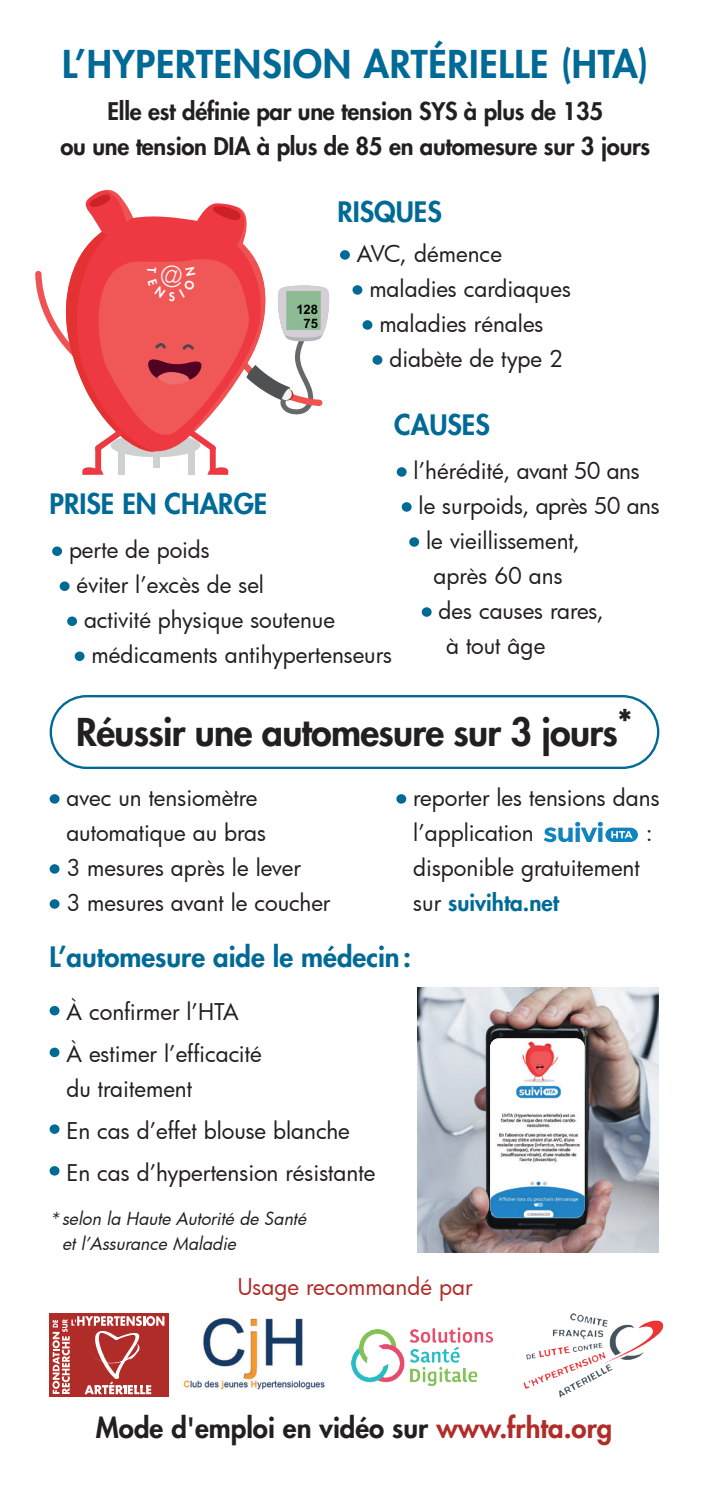
<style>
.page{position:relative;width:709px;height:1489px;background:#fff}
.page>*{position:absolute;margin:0;border:0;box-sizing:border-box;transform-origin:0 0}
.t1{font:800 37.5px "Futura";letter-spacing:-.02em;color:#231f20}
.t2{font:800 37.5px "Futura";letter-spacing:.02em;color:#006a97}
.t3{font:300 28.25px "Futura";color:#fff}
.t4{font:800 27.5px "Futura";color:#006a97}
.t5{font:800 27.5px "Futura";color:#231f20}
.t6{font:800 23.75px/35px "Futura";letter-spacing:-.01em;color:#231f20;text-align:center}
.t7{font:22.5px/35px "Futura";color:#231f20}
.t8{font:22.5px "Futura";color:#b02c28}
.t9{font:italic 17.5px/25px "Futura";color:#231f20}
.t10{font:700 13px/13.8px "Arial";color:#000001;text-align:center}
.s1{font-weight:800;color:#006a97}
.s2{color:#b02c28}
</style>
<div class="page">
<div style="left:119px;top:451px;width:6px;height:24px;background:#cfd1d0"></div>
<div style="left:188px;top:451px;width:7px;height:24px;background:#cfd1d0"></div>
<div style="left:153px;top:452px;width:7px;height:16px;background:#cfd1d0"></div>
<svg style="left:207px;top:467px;width:21px;height:8px"></svg>
<div style="left:210px;top:446px;width:6px;height:28px;background:#ee3943;border-radius:3px"></div>
<svg style="left:82px;top:467px;width:22px;height:8px"></svg>
<div style="left:95px;top:446px;width:6px;height:28px;background:#ee3943;border-radius:3px"></div>
<img style="left:418px;top:987px;width:241px;height:265px">
<img style="left:490px;top:1038px;width:94px;height:179px">
<div style="left:340px;top:250px;width:10px;height:10px;background:#006a97;border-radius:50%"></div>
<div style="left:352px;top:285px;width:10px;height:10px;background:#006a97;border-radius:50%"></div>
<div style="left:362px;top:320px;width:10px;height:10px;background:#006a97;border-radius:50%"></div>
<div style="left:372px;top:355px;width:10px;height:10px;background:#006a97;border-radius:50%"></div>
<div style="left:397px;top:467px;width:9px;height:9px;background:#006a97;border-radius:50%"></div>
<div style="left:402px;top:502px;width:9px;height:9px;background:#006a97;border-radius:50%"></div>
<div style="left:409px;top:537px;width:10px;height:9px;background:#006a97;border-radius:50%"></div>
<div style="left:422px;top:607px;width:9px;height:9px;background:#006a97;border-radius:50%"></div>
<div style="left:52px;top:546px;width:10px;height:10px;background:#006a97;border-radius:50%"></div>
<div style="left:60px;top:581px;width:10px;height:10px;background:#006a97;border-radius:50%"></div>
<div style="left:67px;top:616px;width:10px;height:10px;background:#006a97;border-radius:50%"></div>
<div style="left:75px;top:651px;width:10px;height:10px;background:#006a97;border-radius:50%"></div>
<div style="left:50px;top:794px;width:10px;height:9px;background:#006a97;border-radius:50%"></div>
<div style="left:50px;top:864px;width:10px;height:9px;background:#006a97;border-radius:50%"></div>
<div style="left:50px;top:899px;width:10px;height:9px;background:#006a97;border-radius:50%"></div>
<svg style="left:543px;top:821px;width:95px;height:21px"></svg>
<div style="left:396px;top:794px;width:10px;height:9px;background:#006a97;border-radius:50%"></div>
<div style="left:50px;top:1005px;width:9px;height:10px;background:#006a97;border-radius:50%"></div>
<div style="left:50px;top:1047px;width:9px;height:10px;background:#006a97;border-radius:50%"></div>
<div style="left:50px;top:1124px;width:9px;height:9px;background:#006a97;border-radius:50%"></div>
<svg style="left:50px;top:1165px;width:9px;height:10px"></svg>
<div style="left:50px;top:695px;width:609px;height:74px;border:2px solid #006a97;border-radius:36px"></div>
<img style="left:523px;top:1313px;width:141px;height:84px">
<div style="left:49px;top:1313px;width:119px;height:83px;background:#b02c28"></div>
<svg style="left:52px;top:1316px;width:113px;height:79px"></svg>
<img style="left:351px;top:1327px;width:141px;height:57px">
<img style="left:183px;top:1318px;width:142px;height:71px">
<svg style="left:35px;top:190px;width:295px;height:265px"></svg>
<p class="t2" style="left:62px;top:41px;width:588px">L’HYPERTENSION ARTÉRIELLE (HTA)</p>
<p class="t6" style="left:60px;top:94px;width:591px">Elle est définie par une tension SYS à plus de 135<br>ou une tension DIA à plus de 85 en automesure sur 3 jours</p>
<p class="t3" style="left:160px;top:260px;width:24px">@</p>
<p class="t10" style="left:296px;top:302px;width:23px">128<br>75</p>
<p class="t4" style="left:337px;top:195px;width:106px">RISQUES</p>
<p class="t7" style="left:357px;top:235px;width:147px">AVC, démence</p>
<p class="t7" style="left:369px;top:270px;width:203px">maladies cardiaques</p>
<p class="t7" style="left:379px;top:305px;width:166px">maladies rénales</p>
<p class="t7" style="left:389px;top:340px;width:175px">diabète de type 2</p>
<p class="t4" style="left:394px;top:407px;width:97px">CAUSES</p>
<p class="t4" style="left:50px;top:486px;width:219px">PRISE EN CHARGE</p>
<p class="t7" style="left:69px;top:531px;width:142px">perte de poids</p>
<p class="t7" style="left:76px;top:566px;width:189px">éviter l’excès de sel</p>
<p class="t7" style="left:84px;top:601px;width:252px">activité physique soutenue</p>
<p class="t7" style="left:91px;top:636px;width:302px">médicaments antihypertenseurs</p>
<p class="t7" style="left:413px;top:452px;width:227px">l’hérédité, avant 50 ans</p>
<p class="t7" style="left:418px;top:487px;width:242px">le surpoids, après 50 ans</p>
<p class="t7" style="left:426px;top:522px;width:156px;text-align:center">le vieillissement, après 60 ans</p>
<p class="t7" style="left:446px;top:592px;width:159px;text-indent:-8px">des causes rares, à tout âge</p>
<p class="t1" style="left:76px;top:708px;width:558px">Réussir une automesure sur 3 jours*</p>
<p class="t7" style="left:66px;top:779px;width:201px">avec un tensiomètre automatique au bras</p>
<p class="t7" style="left:66px;top:849px;width:236px">3 mesures après le lever</p>
<p class="t7" style="left:66px;top:884px;width:265px">3 mesures avant le coucher</p>
<p class="t7" style="left:413px;top:779px;width:248px">reporter les tensions dans l’application</p>
<p class="t7" style="left:646px;top:814px;width:8px">:</p>
<p class="t7" style="left:413px;top:849px;width:228px">disponible gratuitement sur <span class="s1">suivihta.net</span></p>
<p class="t4" style="left:50px;top:939px;width:363px">L’automesure aide le médecin:</p>
<p class="t7" style="left:66px;top:994px;width:174px">À confirmer l’HTA</p>
<p class="t7" style="left:66px;top:1035px;width:197px">À estimer l’efficacité du traitement</p>
<p class="t7" style="left:66px;top:1112px;width:285px">En cas d’effet blouse blanche</p>
<p class="t7" style="left:66px;top:1154px;width:310px">En cas d’hypertension résistante</p>
<p class="t9" style="left:62px;top:1205px;width:249px;text-indent:-13px">* selon la Haute Autorité de Santé et l’Assurance Maladie</p>
<p class="t8" style="left:237px;top:1271px;width:237px">Usage recommandé par</p>
<p class="t5" style="left:96px;top:1410px;width:518px">Mode d'emploi en vidéo sur <span class="s2">www.frhta.org</span></p>
</div>
